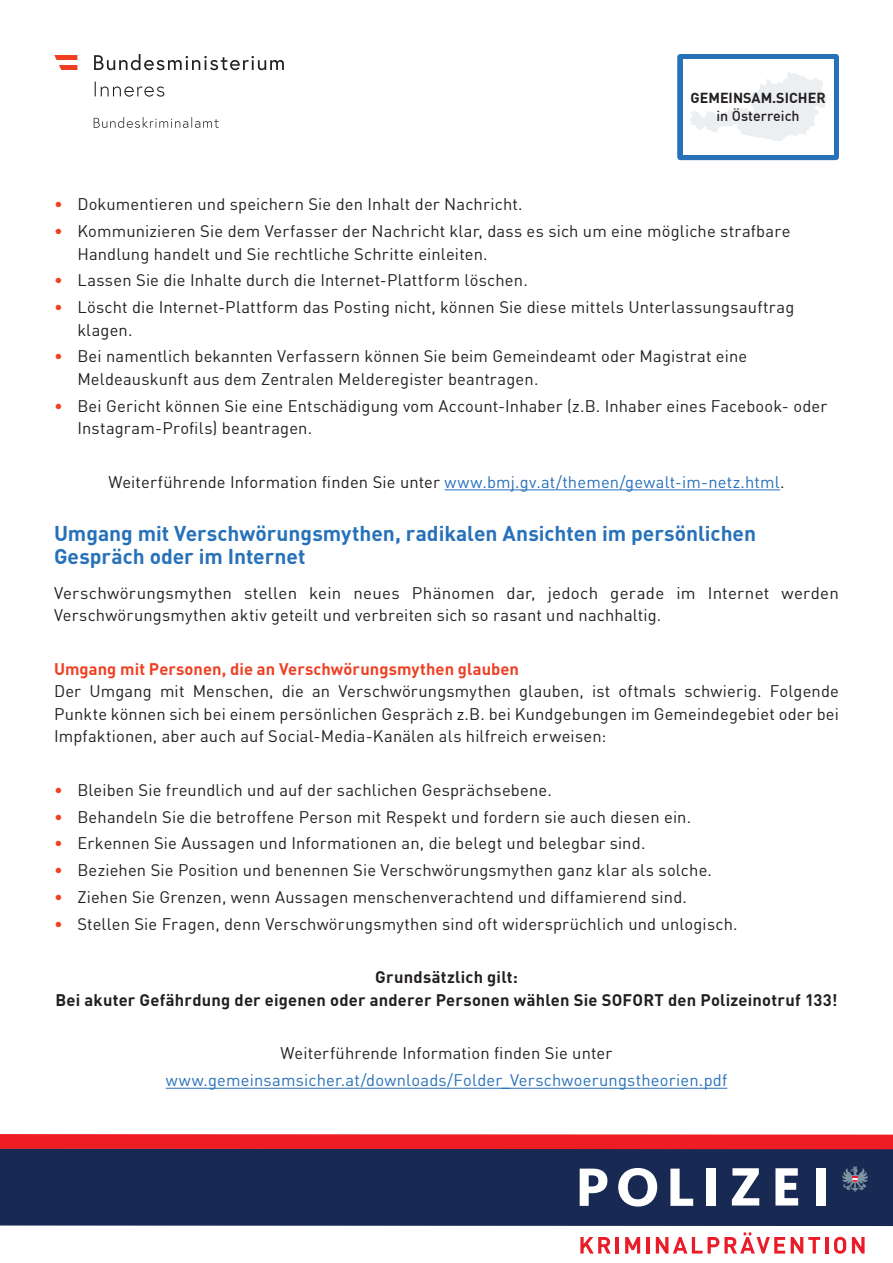
<style>
.page{position:relative;width:893px;height:1263px;background:#fff}
.page>*{position:absolute;margin:0;border:0;box-sizing:border-box;transform-origin:0 0}
.t1{font:700 21px/22.5px "DIN";color:#2771b9}
.t2{font:16.5px/22.5px "DIN";letter-spacing:.01em;color:#231f20}
.t3{font:700 16.5px/22.5px "DIN";letter-spacing:.015em;color:#231f20;text-align:center}
.t4{font:16.5px "DIN";letter-spacing:.01em;color:#2771b9}
.t5{font:700 16.5px "DIN";letter-spacing:.005em;color:#ee4023}
.t6{font:700 14.25px "DIN";color:#231f20}
.t7{font:500 14.25px "DIN";color:#231f20}
.s1{color:#ee4023}
.s2{color:#2771b9}
</style>
<div class="page">
<svg style="left:94px;top:117px;width:125px;height:11px"></svg>
<svg style="left:95px;top:82px;width:69px;height:15px"></svg>
<svg style="left:94px;top:54px;width:190px;height:16px"></svg>
<svg style="left:54px;top:55px;width:23px;height:15px"></svg>
<div style="left:677px;top:54px;width:162px;height:106px;background:#2771b9;border-radius:3px"></div>
<div style="left:683px;top:59px;width:151px;height:95px;background:#fff"></div>
<svg style="left:690px;top:72px;width:136px;height:70px"></svg>
<div style="left:0;top:1149px;width:893px;height:77px;background:#182a53"></div>
<svg style="left:0;top:1134px;width:893px;height:15px"></svg>
<svg style="left:580px;top:1168px;width:27px;height:38px"></svg>
<svg style="left:618px;top:1168px;width:39px;height:38px"></svg>
<svg style="left:670px;top:1168px;width:23px;height:38px"></svg>
<div style="left:706px;top:1168px;width:9px;height:38px;background:#fff"></div>
<svg style="left:732px;top:1168px;width:27px;height:37px"></svg>
<svg style="left:775px;top:1168px;width:23px;height:37px"></svg>
<div style="left:816px;top:1168px;width:9px;height:37px;background:#fff"></div>
<svg style="left:842px;top:1166px;width:26px;height:26px"></svg>
<svg style="left:580px;top:1237px;width:31px;height:16px"></svg>
<hr style="left:616px;top:1237px;width:3px;height:16px;background:#ea1c29">
<svg style="left:625px;top:1237px;width:15px;height:16px"></svg>
<hr style="left:646px;top:1237px;width:4px;height:16px;background:#ea1c29">
<svg style="left:656px;top:1232px;width:129px;height:21px"></svg>
<svg style="left:791px;top:1237px;width:29px;height:16px"></svg>
<hr style="left:825px;top:1237px;width:3px;height:16px;background:#ea1c29">
<svg style="left:834px;top:1237px;width:12px;height:17px"></svg>
<svg style="left:852px;top:1237px;width:13px;height:16px"></svg>
<hr style="left:445px;top:489px;width:335px;height:1px;background:#2771b9">
<hr style="left:166px;top:1088px;width:561px;height:1px;background:#2771b9">
<p class="t6" style="left:691px;top:89px;width:137px">GEMEINSAM.SICHER</p>
<p class="t7" style="left:716px;top:106px;width:85px">in Österreich</p>
<p class="t2" style="left:54px;top:193px;width:470px"><span class="s1">•</span> Dokumentieren und speichern Sie den Inhalt der Nachricht.</p>
<p class="t2" style="left:77px;top:219px;width:714px;text-indent:-23px"><span class="s1">•</span> Kommunizieren Sie dem Verfasser der Nachricht klar, dass es sich um eine mögliche strafbare<br>Handlung handelt und Sie rechtliche Schritte einleiten.</p>
<p class="t2" style="left:54px;top:269px;width:475px"><span class="s1">•</span> Lassen Sie die Inhalte durch die Internet-Plattform löschen.</p>
<p class="t2" style="left:77px;top:295px;width:718px;text-indent:-23px"><span class="s1">•</span> Löscht die Internet-Plattform das Posting nicht, können Sie diese mittels Unterlassungsauftrag klagen.</p>
<p class="t2" style="left:77px;top:345px;width:671px;text-indent:-23px"><span class="s1">•</span> Bei namentlich bekannten Verfassern können Sie beim Gemeindeamt oder Magistrat eine<br>Meldeauskunft aus dem Zentralen Melderegister beantragen.</p>
<p class="t2" style="left:77px;top:394px;width:751px;text-indent:-23px"><span class="s1">•</span> Bei Gericht können Sie eine Entschädigung vom Account-Inhaber (z.B. Inhaber eines Facebook- oder<br>Instagram-Profils) beantragen.</p>
<p class="t2" style="left:108px;top:470px;width:678px">Weiterführende Information finden Sie unter <span class="s2">www.bmj.gv.at/themen/gewalt-im-netz.html</span>.</p>
<p class="t1" style="left:54px;top:521px;width:704px">Umgang mit Verschwörungsmythen, radikalen Ansichten im persönlichen<br>Gespräch oder im Internet</p>
<p class="t2" style="left:54px;top:581px;width:786px">Verschwörungsmythen stellen kein neues Phänomen dar, jedoch gerade im Internet werden<br>Verschwörungsmythen aktiv geteilt und verbreiten sich so rasant und nachhaltig.</p>
<p class="t5" style="left:54px;top:658px;width:467px">Umgang mit Personen, die an Verschwörungsmythen glauben</p>
<p class="t2" style="left:54px;top:680px;width:786px;text-align:justify">Der Umgang mit Menschen, die an Verschwörungsmythen glauben, ist oftmals schwierig. Folgende Punkte können sich bei einem persönlichen Gespräch z.B. bei Kundgebungen im Gemeindegebiet oder bei Impfaktionen, aber auch auf Social-Media-Kanälen als hilfreich erweisen:</p>
<p class="t2" style="left:54px;top:778px;width:499px"><span class="s1">•</span> Bleiben Sie freundlich und auf der sachlichen Gesprächsebene.</p>
<p class="t2" style="left:54px;top:805px;width:639px"><span class="s1">•</span> Behandeln Sie die betroffene Person mit Respekt und fordern sie auch diesen ein.</p>
<p class="t2" style="left:54px;top:832px;width:593px"><span class="s1">•</span> Erkennen Sie Aussagen und Informationen an, die belegt und belegbar sind.</p>
<p class="t2" style="left:54px;top:859px;width:659px"><span class="s1">•</span> Beziehen Sie Position und benennen Sie Verschwörungsmythen ganz klar als solche.</p>
<p class="t2" style="left:54px;top:885px;width:634px"><span class="s1">•</span> Ziehen Sie Grenzen, wenn Aussagen menschenverachtend und diffamierend sind.</p>
<p class="t2" style="left:54px;top:912px;width:685px"><span class="s1">•</span> Stellen Sie Fragen, denn Verschwörungsmythen sind oft widersprüchlich und unlogisch.</p>
<p class="t3" style="left:55px;top:965px;width:783px">Grundsätzlich gilt:<br>Bei akuter Gefährdung der eigenen oder anderer Personen wählen Sie SOFORT den Polizeinotruf 133!</p>
<p class="t2" style="left:281px;top:1042px;width:333px">Weiterführende Information finden Sie unter</p>
<p class="t4" style="left:166px;top:1070px;width:563px">www.gemeinsamsicher.at/downloads/Folder_Verschwoerungstheorien.pdf</p>
</div>
